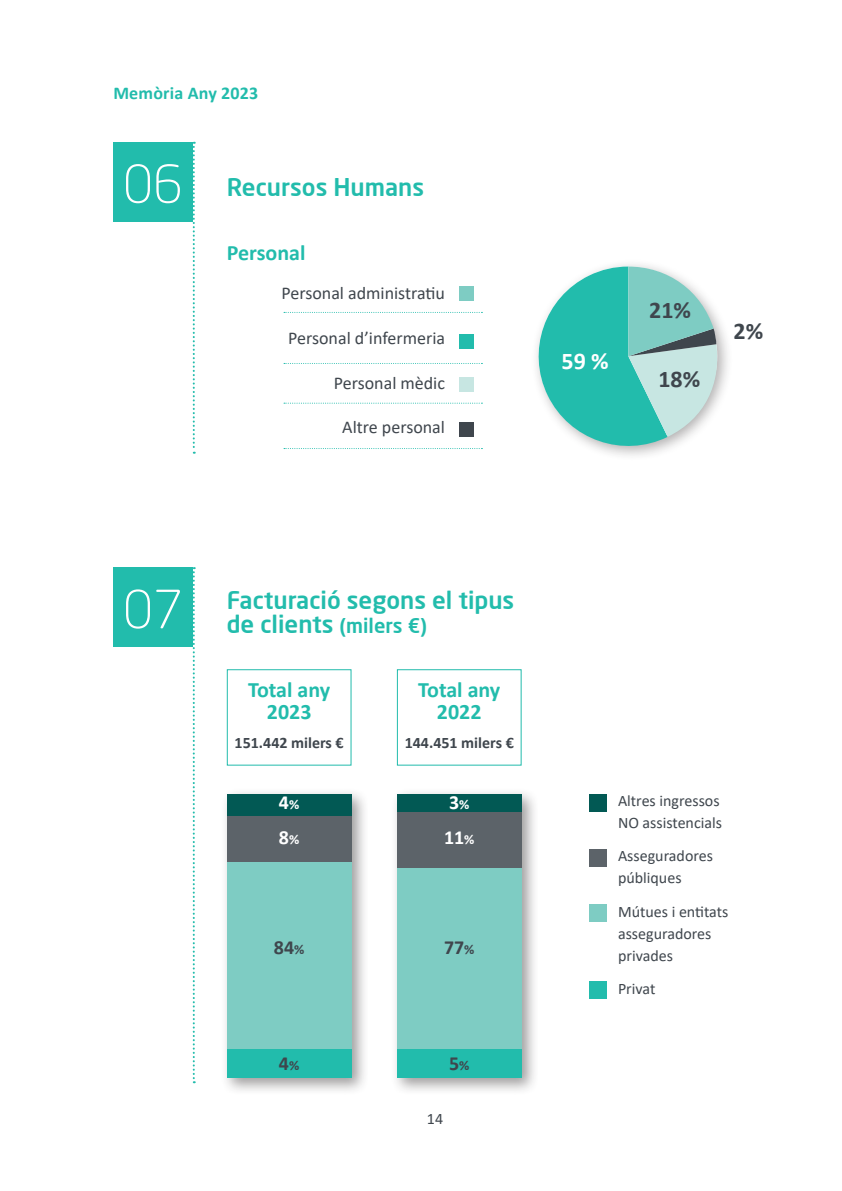
<style>
.page{position:relative;width:842px;height:1191px;background:#fff}
.page>*{position:absolute;margin:0;border:0;box-sizing:border-box;transform-origin:0 0}
.t1{font:300 52px "Neo Sans";color:#fff}
.t2{font:500 24px/24px "Neo Sans";color:#22bcac}
.t3{font:700 24px "Calibri";color:#3f464d}
.t4{font:700 24px "Calibri";color:#fff}
.t5{font:700 22px/22px "Calibri";color:#22bcac;text-align:center}
.t6{font:700 20px "Calibri";color:#3f464d}
.t7{font:700 20px "Calibri";color:#fff}
.t8{font:18px "Calibri";color:#3f464d}
.t9{font:700 18px "Calibri";letter-spacing:.01em;color:#22bcac}
.t10{font:16px/22px "Calibri";color:#3f464d}
.t11{font:700 16px "Calibri";color:#3f464d}
.s1{font-size:20px}
.s2{font-size:14px}
</style>
<div class="page">
<div style="left:531px;top:258px;width:202px;height:203px;background:#231f20;opacity:.36"></div>
<svg style="left:531px;top:266px;width:190px;height:192px"></svg>
<div style="left:227px;top:669px;width:124px;height:96px;border:1px solid #22bcac"></div>
<div style="left:397px;top:669px;width:125px;height:96px;border:1px solid #22bcac"></div>
<div style="left:391px;top:787px;width:149px;height:308px;background:#231f20;opacity:.44"></div>
<div style="left:397px;top:794px;width:125px;height:283px;background:#7eccc3"></div>
<div style="left:113px;top:142px;width:80px;height:80px;background:#22bcac"></div>
<div style="left:113px;top:567px;width:80px;height:80px;background:#22bcac"></div>
<svg style="left:193px;top:142px;width:2px;height:312px"></svg>
<svg style="left:193px;top:567px;width:2px;height:516px"></svg>
<svg style="left:284px;top:312px;width:198px;height:1px"></svg>
<svg style="left:284px;top:363px;width:198px;height:1px"></svg>
<svg style="left:284px;top:403px;width:198px;height:1px"></svg>
<svg style="left:284px;top:448px;width:198px;height:1px"></svg>
<div style="left:459px;top:286px;width:14px;height:14px;background:#7eccc3"></div>
<div style="left:459px;top:334px;width:14px;height:15px;background:#22bcac"></div>
<div style="left:459px;top:377px;width:14px;height:14px;background:#c7e6e2"></div>
<div style="left:459px;top:422px;width:14px;height:15px;background:#3f464d"></div>
<div style="left:220px;top:787px;width:150px;height:308px;background:#231f20;opacity:.44"></div>
<div style="left:227px;top:794px;width:124px;height:283px;background:#7eccc3"></div>
<div style="left:227px;top:1049px;width:124px;height:28px;background:#22bcac"></div>
<div style="left:397px;top:1049px;width:125px;height:28px;background:#22bcac"></div>
<div style="left:227px;top:794px;width:124px;height:22px;background:#025954"></div>
<div style="left:227px;top:816px;width:124px;height:46px;background:#5c6369"></div>
<div style="left:397px;top:811px;width:125px;height:56px;background:#5c6369"></div>
<div style="left:397px;top:794px;width:125px;height:17px;background:#025954"></div>
<div style="left:590px;top:794px;width:17px;height:17px;background:#025954"></div>
<div style="left:590px;top:849px;width:17px;height:17px;background:#5c6369"></div>
<div style="left:590px;top:904px;width:17px;height:17px;background:#7eccc3"></div>
<div style="left:590px;top:981px;width:17px;height:17px;background:#22bcac"></div>
<p class="t9" style="left:113px;top:80px;width:146px">Memòria Any 2023</p>
<p class="t1" style="left:123px;top:153px;width:62px">06</p>
<p class="t2" style="left:227px;top:174px;width:199px">Recursos Humans</p>
<p class="t5" style="left:227px;top:242px;width:80px">Personal</p>
<p class="t8" style="left:281px;top:281px;width:165px">Personal administratiu</p>
<p class="t8" style="left:288px;top:325px;width:158px">Personal d’infermeria</p>
<p class="t8" style="left:334px;top:370px;width:113px">Personal mèdic</p>
<p class="t8" style="left:342px;top:415px;width:104px">Altre personal</p>
<p class="t4" style="left:561px;top:344px;width:49px">59 %</p>
<p class="t3" style="left:649px;top:293px;width:43px">21%</p>
<p class="t3" style="left:658px;top:362px;width:43px">18%</p>
<p class="t3" style="left:734px;top:314px;width:31px">2%</p>
<p class="t1" style="left:123px;top:578px;width:62px">07</p>
<p class="t2" style="left:227px;top:587px;width:289px">Facturació segons el tipus de clients <span class="s1">(milers €)</span></p>
<p class="t5" style="left:248px;top:678px;width:84px">Total any<br>2023</p>
<p class="t5" style="left:418px;top:678px;width:84px">Total any<br>2022</p>
<p class="t11" style="left:235px;top:731px;width:111px">151.442 milers €</p>
<p class="t11" style="left:405px;top:731px;width:111px">144.451 milers €</p>
<p class="t7" style="left:279px;top:788px;width:22px">4<span class="s2">%</span></p>
<p class="t7" style="left:449px;top:788px;width:22px">3<span class="s2">%</span></p>
<p class="t7" style="left:279px;top:823px;width:22px">8<span class="s2">%</span></p>
<p class="t7" style="left:444px;top:823px;width:32px">11<span class="s2">%</span></p>
<p class="t6" style="left:274px;top:932px;width:32px">84<span class="s2">%</span></p>
<p class="t6" style="left:444px;top:932px;width:32px">77<span class="s2">%</span></p>
<p class="t6" style="left:279px;top:1049px;width:22px">4<span class="s2">%</span></p>
<p class="t6" style="left:449px;top:1049px;width:22px">5<span class="s2">%</span></p>
<p class="t10" style="left:427px;top:1106px;width:18px">14</p>
<p class="t10" style="left:618px;top:789px;width:106px">Altres ingressos<br>NO assistencials</p>
<p class="t10" style="left:618px;top:844px;width:97px">Asseguradores públiques</p>
<p class="t10" style="left:618px;top:900px;width:112px">Mútues i entitats asseguradores privades</p>
<p class="t10" style="left:618px;top:977px;width:39px">Privat</p>
</div>
